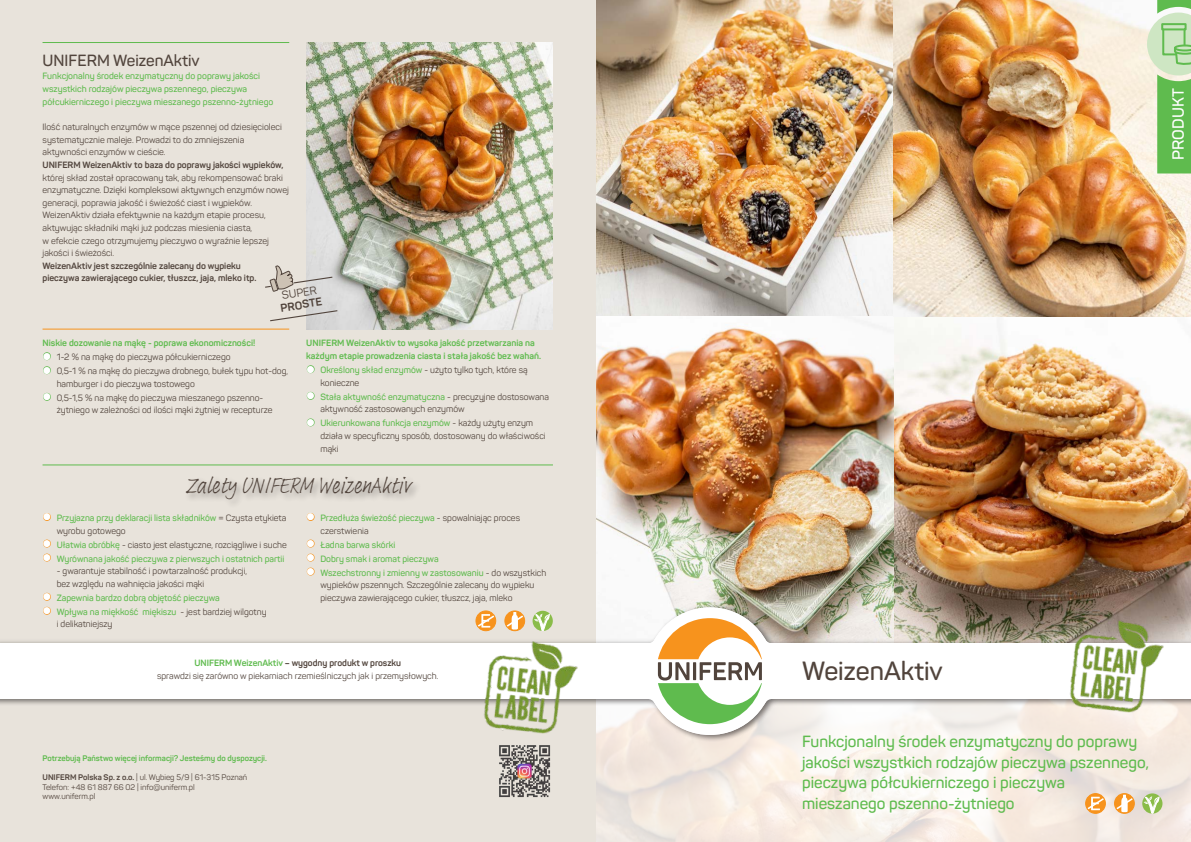
<style>
.page{position:relative;width:1191px;height:842px;background:#fff}
.page>*{position:absolute;margin:0;border:0;box-sizing:border-box;transform-origin:0 0}
.Banderole{font:600 26px "Panton";color:#51443c}
.t1{font:23px "Adobe Handwriting Frank";color:#51443c}
.Titel-Subline{font:600 16px/20.8px "Panton";color:#5fbb4e}
.HL-Produktname{font:600 16px "Panton";color:#51443c}
.Foldertyp{font:600 16px "Panton";letter-spacing:.01em;color:#fff}
.t2{font:700 11.2px "Panton";color:#51443c}
.t3{font:11.2px "Panton";color:#51443c}
.Copy{font:9px/12.6px "Panton";color:#51443c}
.Subline{font:600 9px/13px "Panton";color:#5fbb4e}
.Copy-2{font:700 9px "Panton";color:#51443c}
.Subline-2{font:700 9px/13px "Panton";color:#5fbb4e}
.Copy-3{font:700 9px "Panton";color:#5fbb4e}
.t4{font:8px "Panton";color:#51443c}
.t5{font:700 8px "Panton";color:#5fbb4e}
.s1{font-weight:700}
.s2{font-weight:600;color:#5fbb4e}
.s3{font-weight:400;color:#51443c}
.s4{color:#5fbb4e}
</style>
<div class="page">
<img style="left:595px;top:0;width:596px;height:601px">
<svg style="left:595px;top:742px;width:596px;height:100px;fill:#f6ebe1"></svg>
<svg style="left:1147px;top:0;width:44px;height:173px;background:#a1d391"></svg>
<div style="left:0;top:0;width:595px;height:842px;background:#e8e3db"></div>
<hr style="left:43px;top:42px;width:246px;height:1px;background:#5fbb4e">
<hr style="left:43px;top:329px;width:246px;height:1px;background:#f7931d">
<hr style="left:43px;top:465px;width:510px;height:1px;background:#5fbb4e">
<img style="left:306px;top:42px;width:247px;height:287px">
<div style="left:0;top:601px;width:1191px;height:140px;background:#231f20;opacity:.25"></div>
<div style="left:0;top:643px;width:1191px;height:56px;background:#fff"></div>
<div style="left:646px;top:607px;width:127px;height:128px;background:#fff;border-radius:50%"></div>
<svg style="left:638px;top:618px;width:146px;height:106px"></svg>
<div style="left:184px;top:475px;width:239px;height:34px;background:#231f20;opacity:.49"></div>
<svg style="left:265px;top:264px;width:73px;height:58px"></svg>
<img style="left:468px;top:623px;width:121px;height:118px">
<img style="left:1054px;top:602px;width:121px;height:128px">
<img style="left:499px;top:745px;width:52px;height:53px">
<svg style="left:505px;top:612px;width:19px;height:17px"></svg>
<div style="left:504px;top:611px;width:21px;height:20px;border:1px solid #f7931d;border-radius:50%"></div>
<svg style="left:532px;top:611px;width:21px;height:20px"></svg>
<svg style="left:534px;top:613px;width:16px;height:18px"></svg>
<div style="left:476px;top:611px;width:20px;height:20px;border:1px solid #f7931d;border-radius:50%"></div>
<svg style="left:476px;top:613px;width:20px;height:16px"></svg>
<svg style="left:1114px;top:795px;width:20px;height:17px"></svg>
<div style="left:1114px;top:793px;width:20px;height:21px;border:1px solid #f7931d;border-radius:50%"></div>
<svg style="left:1142px;top:793px;width:20px;height:21px"></svg>
<svg style="left:1143px;top:796px;width:16px;height:18px"></svg>
<div style="left:1085px;top:793px;width:20px;height:21px;border:1px solid #f7931d;border-radius:50%"></div>
<svg style="left:1085px;top:795px;width:20px;height:17px"></svg>
<svg style="left:44px;top:607px;width:6px;height:7px"></svg>
<p class="HL-Produktname" style="left:43px;top:50px;width:159px">UNIFERM WeizenAktiv</p>
<p class="Subline" style="left:43px;top:69px;width:232px">Funkcjonalny środek enzymatyczny do poprawy jakości wszystkich rodzajów pieczywa pszennego, pieczywa półcukierniczego i pieczywa mieszanego pszenno-żytniego</p>
<p class="Copy" style="left:43px;top:121px;width:241px">Ilość naturalnych enzymów w mące pszennej od dziesięcioleci systematycznie maleje. Prowadzi to do zmniejszenia aktywności enzymów w cieście.</p>
<p class="Copy" style="left:43px;top:158px;width:248px"><span class="s1">UNIFERM WeizenAktiv to baza do poprawy jakości wypieków, </span>której skład został opracowany tak, aby rekompensować braki enzymatyczne. Dzięki kompleksowi aktywnych enzymów nowej generacji, poprawia jakość i świeżość ciast i wypieków.</p>
<p class="Copy" style="left:43px;top:209px;width:228px">WeizenAktiv działa efektywnie na każdym etapie procesu, aktywując składniki mąki już podczas miesienia ciasta,<br>w efekcie czego otrzymujemy pieczywo o wyraźnie lepszej jakości i świeżości.</p>
<p class="Copy-2" style="left:43px;top:260px;width:200px">WeizenAktiv jest szczególnie zalecany do wypieku</p>
<p class="Copy-2" style="left:43px;top:273px;width:215px">pieczywa zawierającego cukier, tłuszcz, jaja, mleko itp.</p>
<p class="t3" style="left:281px;top:289px;width:37px;rotate:-9deg">SUPER</p>
<p class="t2" style="left:279px;top:301px;width:43px;rotate:-9deg">PROSTE</p>
<p class="Copy-3" style="left:43px;top:337px;width:214px">Niskie dozowanie na mąkę - poprawa ekonomiczności!</p>
<p class="Copy" style="left:57px;top:351px;width:175px">1-2 % na mąkę do pieczywa półcukierniczego</p>
<p class="Copy" style="left:57px;top:365px;width:233px">0,5-1 % na mąkę do pieczywa drobnego, bułek typu hot-dog, hamburger i do pieczywa tostowego</p>
<p class="Copy" style="left:57px;top:391px;width:217px">0,5-1,5 % na mąkę do pieczywa mieszanego pszenno&shy;żytniego w zależności od ilości mąki żytniej w recepturze</p>
<p class="Subline-2" style="left:306px;top:336px;width:236px">UNIFERM WeizenAktiv to wysoka jakość przetwarzania na każdym etapie prowadzenia ciasta i stała jakość bez wahań.</p>
<p class="Copy" style="left:320px;top:364px;width:209px"><span class="s2">Określony skład enzymów</span> - użyto tylko tych, które są konieczne</p>
<p class="Copy" style="left:320px;top:390px;width:230px"><span class="s2">Stała aktywność enzymatyczna</span> - precyzyjne dostosowana aktywność zastosowanych enzymów</p>
<p class="Copy" style="left:320px;top:417px;width:227px"><span class="s2">Ukierunkowana funkcja enzymów</span> - każdy użyty enzym działa w specyficzny sposób, dostosowany do właściwości mąki</p>
<p class="t1" style="left:185px;top:469px;width:227px">Zalety UNIFERM WeizenAktiv</p>
<p class="Subline" style="left:57px;top:511px;width:231px;line-height:12.6px">Przyjazna przy deklaracji lista składników <span class="s3">= Czysta etykieta wyrobu gotowego</span></p>
<p class="Copy" style="left:57px;top:538px;width:232px"><span class="s2">Ułatwia obróbkę</span> - ciasto jest elastyczne, rozciągliwe i suche</p>
<p class="Subline" style="left:57px;top:552px;width:229px">Wyrównana jakość pieczywa z pierwszych i ostatnich partii</p>
<p class="Copy" style="left:57px;top:565px;width:192px">- gwarantuje stabilność i powtarzalność produkcji, bez względu na wahnięcia jakości mąki</p>
<p class="Subline" style="left:57px;top:591px;width:164px">Zapewnia bardzo dobrą objętość pieczywa</p>
<p class="Copy" style="left:57px;top:605px;width:211px"><span class="s2">Wpływa na miękkość miękiszu</span> - jest bardziej wilgotny i delikatniejszy</p>
<p class="Copy" style="left:320px;top:511px;width:201px"><span class="s2">Przedłuża świeżość pieczywa</span> - spowalniając proces czerstwienia</p>
<p class="Subline" style="left:320px;top:538px;width:76px">Ładna barwa skórki</p>
<p class="Subline" style="left:320px;top:552px;width:120px">Dobry smak i aromat pieczywa</p>
<p class="Copy" style="left:320px;top:566px;width:227px"><span class="s2">Wszechstronny i zmienny w zastosowaniu</span> - do wszystkich wypieków pszennych. Szczególnie zalecany do wypieku pieczywa zawierającego cukier, tłuszcz, jaja, mleko</p>
<p class="Copy-2" style="left:194px;top:657px;width:208px"><span class="s4">UNIFERM WeizenAktiv</span> – wygodny produkt w proszku</p>
<p class="Copy" style="left:157px;top:669px;width:283px">sprawdzi się zarówno w piekarniach rzemieślniczych jak i przemysłowych.</p>
<p class="t5" style="left:43px;top:753px;width:226px">Potrzebują Państwo więcej informacji? Jesteśmy do dyspozycji.</p>
<p class="t4" style="left:43px;top:772px;width:206px"><span class="s1">UNIFERM Polska Sp. z o.o.</span> | ul. Wybieg 5/9 | 61-315 Poznań</p>
<p class="t4" style="left:43px;top:782px;width:154px">Telefon: +48 61 887 66 02 | info@uniferm.pl</p>
<p class="t4" style="left:43px;top:792px;width:54px">www.uniferm.pl</p>
<p class="Foldertyp" style="left:1168px;top:160px;width:74px;rotate:-90deg">PRODUKT</p>
<p class="Banderole" style="left:802px;top:655px;width:142px">WeizenAktiv</p>
<p class="Titel-Subline" style="left:802px;top:731px;width:348px">Funkcjonalny środek enzymatyczny do poprawy jakości wszystkich rodzajów pieczywa pszennego, pieczywa półcukierniczego i pieczywa mieszanego pszenno-żytniego</p>
</div>
